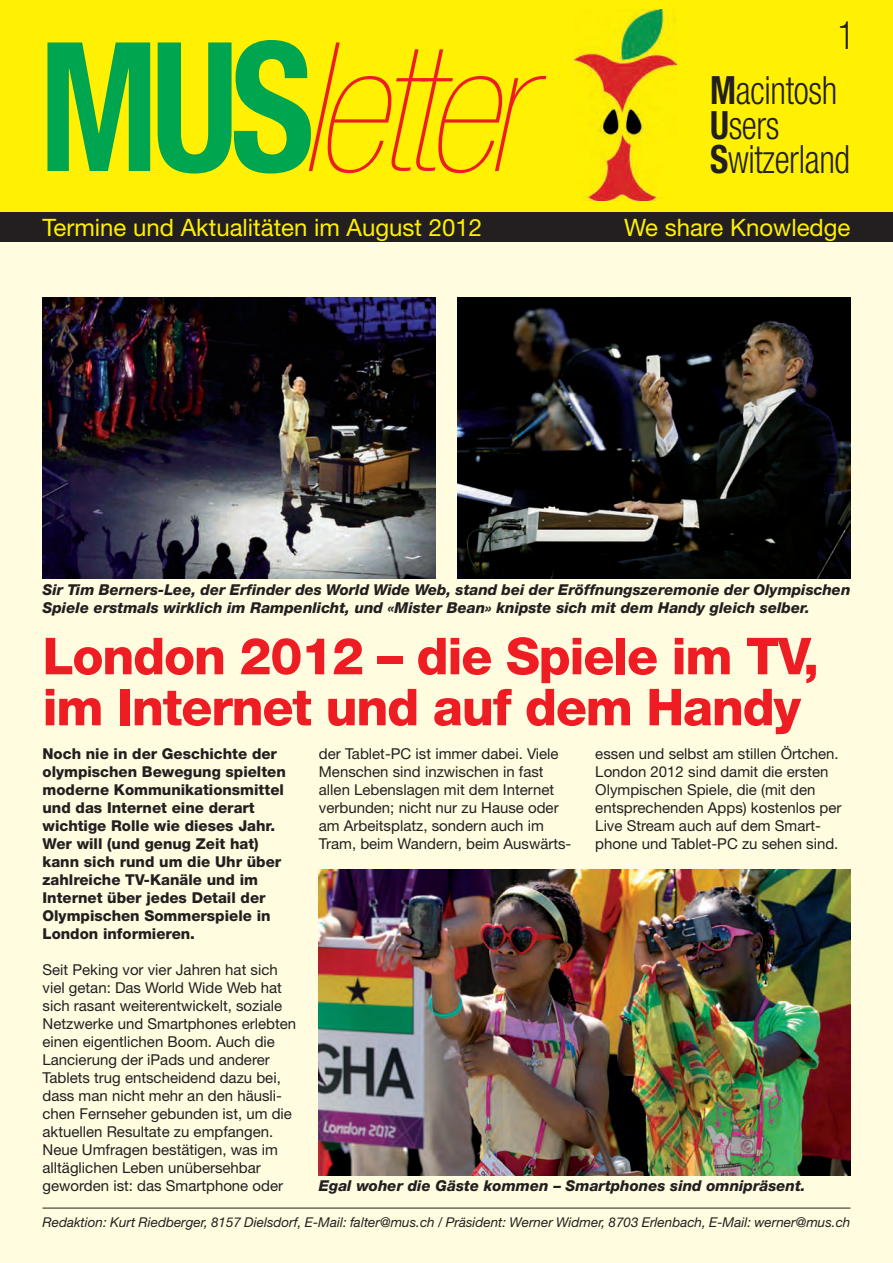
<style>
.page{position:relative;width:893px;height:1263px;background:#fff}
.page>*{position:absolute;margin:0;border:0;box-sizing:border-box;transform-origin:0 0}
.t1{font:italic 900 condensed 180px "Helvetica Neue";letter-spacing:-.05em;color:#ee1d23}
.t2{font:800 51px/51px "Helvetica Neue";letter-spacing:-.025em;color:#ee1d23}
.t3{font:300 condensed 39px/34.5px "Helvetica Neue";letter-spacing:-.01em;color:#231f20;scale:.9 1}
.t4{font:24px "Helvetica Neue";color:#fff101}
.t5{font:15px/18px "Helvetica Neue";color:#231f20}
.t6{font:800 15px/18px "Helvetica Neue";color:#231f20}
.t7{font:italic 800 15px/18px "Helvetica Neue";color:#231f20}
.t8{font:italic 13.5px "Helvetica Neue";color:#231f20}
.s1{font-weight:700;font-style:normal;color:#00a54f}
.s2{font-weight:700}
</style>
<div class="page">
<div style="left:0;top:0;width:893px;height:213px;background:#fff101"></div>
<img style="left:575px;top:9px;width:102px;height:191px">
<div style="left:0;top:213px;width:893px;height:34px;background:#231f20"></div>
<div style="left:0;top:242px;width:893px;height:1021px;background:#fffce0"></div>
<hr style="left:43px;top:1208px;width:807px;height:1px;background:#231f20">
<img style="left:43px;top:298px;width:393px;height:280px">
<img style="left:457px;top:298px;width:393px;height:280px">
<img style="left:319px;top:870px;width:531px;height:306px">
<h1 class="t1" style="left:39px;top:42px;width:488px"><span class="s1">MUS</span>letter</h1>
<h3 class="t3" style="left:838px;top:21px;width:20px">1</h3>
<h3 class="t3" style="left:710px;top:77px;width:157px"><span class="s2">M</span>acintosh<br><span class="s2">U</span>sers<br><span class="s2">S</span>witzerland</h3>
<h3 class="t4" style="left:43px;top:219px;width:441px">Termine und Aktualitäten im August 2012</h3>
<h3 class="t4" style="left:624px;top:219px;width:228px">We share Knowledge</h3>
<p class="t7" style="left:43px;top:582px;width:809px">Sir Tim Berners-Lee, der Erfinder des World Wide Web, stand bei der Eröffnungszeremonie der Olympischen<br>Spiele erstmals wirklich im Rampenlicht, und «Mister Bean» knipste sich mit dem Handy gleich selber.</p>
<h2 class="t2" style="left:43px;top:635px;width:778px">London 2012 – die Spiele im TV, im Internet und auf dem Handy</h2>
<p class="t6" style="left:43px;top:746px;width:245px">Noch nie in der Geschichte der olympischen Bewegung spielten moderne Kommunikationsmittel und das Internet eine derart wichtige Rolle wie dieses Jahr.<br>Wer will (und genug Zeit hat) kann sich rund um die Uhr über zahlreiche TV-Kanäle und im<br>Internet über jedes Detail der<br>Olympischen Sommerspiele in<br>London informieren.</p>
<p class="t5" style="left:43px;top:962px;width:255px">Seit Peking vor vier Jahren hat sich viel getan: Das World Wide Web hat sich rasant weiterentwickelt, soziale Netzwerke und Smartphones erlebten einen eigentlichen Boom. Auch die Lancierung der iPads und anderer Tablets trug entscheidend dazu bei, dass man nicht mehr an den häusli&shy;chen Fernseher gebunden ist, um die aktuellen Resultate zu empfangen.<br>Neue Umfragen bestätigen, was im alltäglichen Leben unübersehbar geworden ist: das Smartphone oder</p>
<p class="t5" style="left:319px;top:746px;width:254px">der Tablet-PC ist immer dabei. Viele Menschen sind inzwischen in fast allen Lebenslagen mit dem Internet verbunden; nicht nur zu Hause oder am Arbeitsplatz, sondern auch im Tram, beim Wandern, beim Auswärts-</p>
<p class="t5" style="left:595px;top:746px;width:248px">essen und selbst am stillen Örtchen.<br>London 2012 sind damit die ersten Olympischen Spiele, die (mit den entsprechenden Apps) kostenlos per Live Stream auch auf dem Smart&shy;phone und Tablet-PC zu sehen sind.</p>
<p class="t7" style="left:319px;top:1178px;width:488px">Egal woher die Gäste kommen – Smartphones sind omnipräsent.</p>
<p class="t8" style="left:43px;top:1217px;width:809px">Redaktion: Kurt Riedberger, 8157 Dielsdorf, E-Mail: falter@mus.ch / Präsident: Werner Widmer, 8703 Erlenbach, E-Mail: werner@mus.ch</p>
</div>
